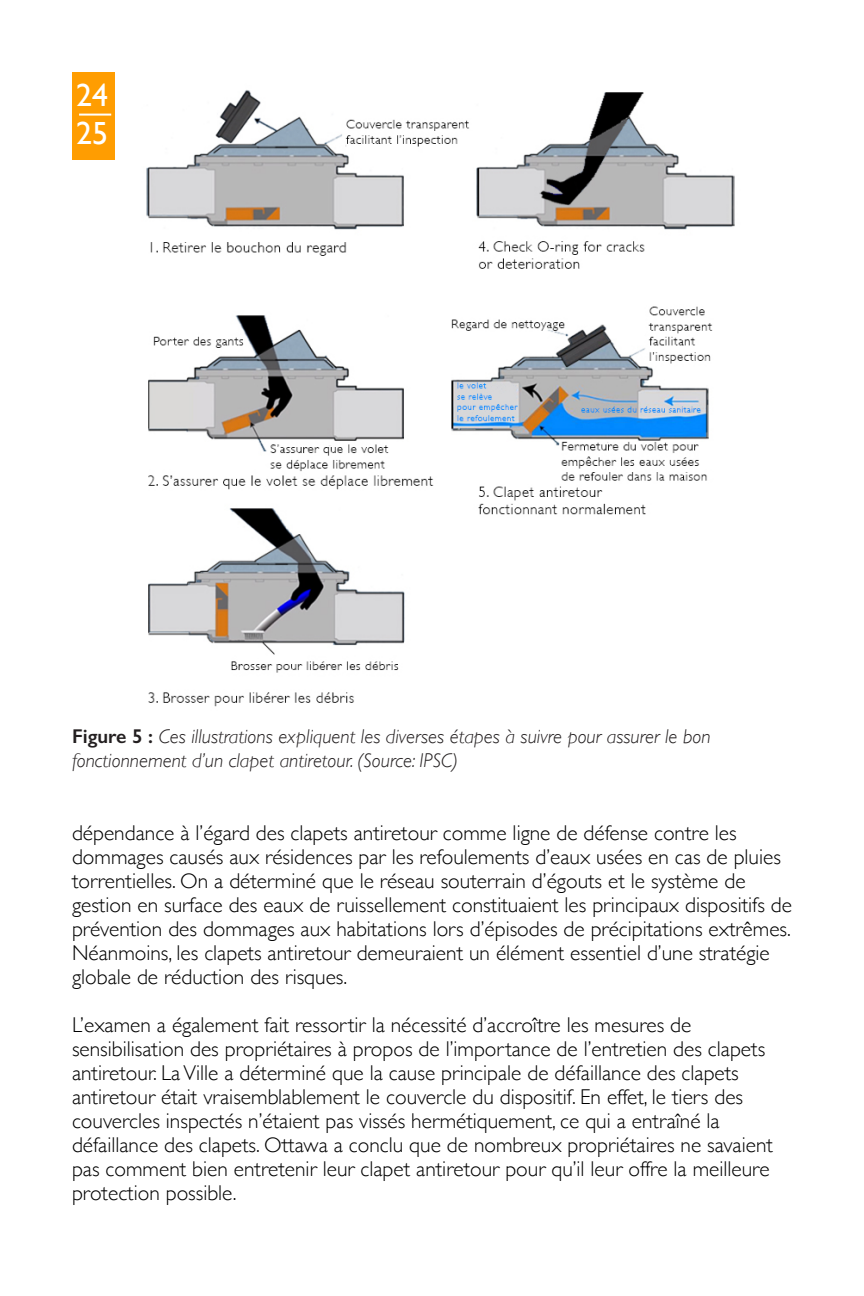
<style>
.page{position:relative;width:864px;height:1296px;background:#fff}
.page>*{position:absolute;margin:0;border:0;box-sizing:border-box;transform-origin:0 0}
.t1{font:32px "Gill Sans";color:#fff}
.t2{font:300 21.4px/24px "Gill Sans";color:#000}
.t3{font:italic 300 20px/24px "Gill Sans";color:#231f20}
.s1{font-weight:600;font-style:normal}
</style>
<div class="page">
<img style="left:146px;top:90px;width:589px;height:617px">
<div style="left:72px;top:72px;width:43px;height:88px;background:#ff9d01"></div>
<hr style="left:79px;top:114px;width:32px;height:2px;background:#fff">
<p class="t1" style="left:76px;top:76px;width:33px">24</p>
<p class="t1" style="left:76px;top:115px;width:33px">25</p>
<p class="t3" style="left:72px;top:724px;width:640px"><span class="s1">Figure 5 :</span> Ces illustrations expliquent les diverses étapes à suivre pour assurer le bon fonctionnement d’un clapet antiretour. (Source: IPSC)</p>
<p class="t2" style="left:72px;top:820px;width:722px">dépendance à l’égard des clapets antiretour comme ligne de défense contre les dommages causés aux résidences par les refoulements d’eaux usées en cas de pluies torrentielles. On a déterminé que le réseau souterrain d’égouts et le système de gestion en surface des eaux de ruissellement constituaient les principaux dispositifs de prévention des dommages aux habitations lors d’épisodes de précipitations extrêmes.<br>Néanmoins, les clapets antiretour demeuraient un élément essentiel d’une stratégie globale de réduction des risques.</p>
<p class="t2" style="left:72px;top:1012px;width:702px">L’examen a également fait ressortir la nécessité d’accroître les mesures de sensibilisation des propriétaires à propos de l’importance de l’entretien des clapets antiretour. La Ville a déterminé que la cause principale de défaillance des clapets antiretour était vraisemblablement le couvercle du dispositif. En effet, le tiers des couvercles inspectés n’étaient pas vissés hermétiquement, ce qui a entraîné la défaillance des clapets. Ottawa a conclu que de nombreux propriétaires ne savaient pas comment bien entretenir leur clapet antiretour pour qu’il leur offre la meilleure protection possible.</p>
</div>
